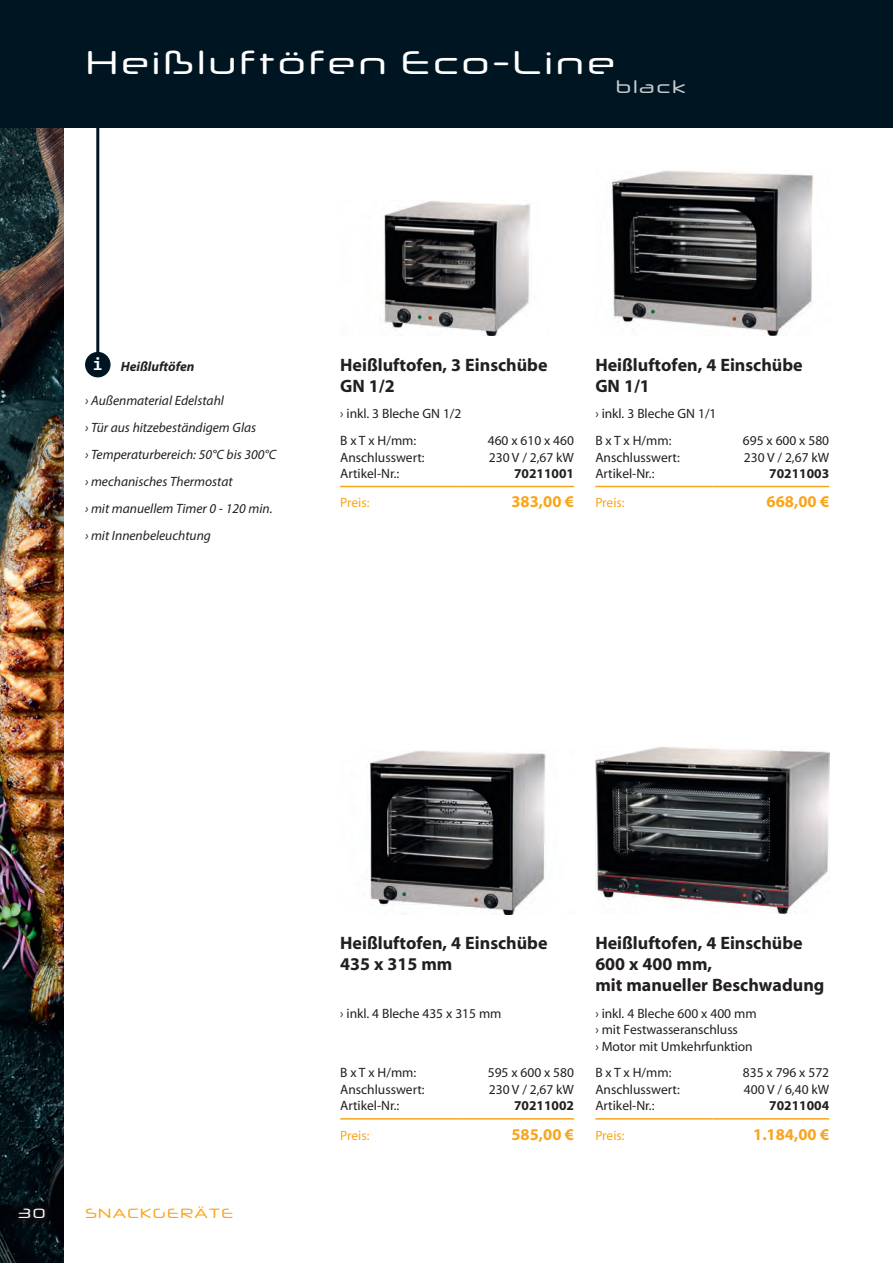
<style>
.page{position:relative;width:893px;height:1263px;background:#fff}
.page>*{position:absolute;margin:0;border:0;box-sizing:border-box;transform-origin:0 0}
.t1{font:33px "Neuropol X Rg";letter-spacing:.05em;color:#fff}
.t2{font:700 18px/21px "Myriad";color:#231f20}
.t3{font:18px "Neuropol X Rg";letter-spacing:.05em;color:#c5c8ca}
.t4{font:700 18px "Consolas";color:#fff}
.t5{font:700 16.5px "Myriad Pro";color:#f9a51b}
.t6{font:13.5px/26.5px "Myriad";color:#231f20}
.t7{font:italic 13.5px/27.2px "Myriad Pro";color:#231f20}
.t8{font:700 13.5px "Myriad";color:#231f20}
.t9{font:13.5px "Myriad";letter-spacing:-.005em;color:#f9a51b}
.t10{font:italic 700 13.5px "Myriad Pro";color:#231f20}
.t11{font:13.5px "Neuropol X Rg";letter-spacing:.05em;color:#f9a51b}
.t12{font:13.5px "Neuropol X Rg";color:#fff}
</style>
<div class="page">
<img style="left:0;top:128px;width:64px;height:1135px">
<div style="left:0;top:0;width:893px;height:128px;background:#001522"></div>
<div style="left:15px;top:1205px;width:34px;height:17px;background:#0d0d11"></div>
<hr style="left:340px;top:486px;width:117px;height:1px;background:#f9a51b">
<hr style="left:457px;top:486px;width:117px;height:1px;background:#f9a51b">
<img style="left:382px;top:201px;width:149px;height:135px">
<hr style="left:340px;top:1118px;width:117px;height:1px;background:#f9a51b">
<hr style="left:457px;top:1118px;width:117px;height:1px;background:#f9a51b">
<img style="left:370px;top:751px;width:176px;height:163px">
<hr style="left:595px;top:486px;width:117px;height:1px;background:#f9a51b">
<hr style="left:712px;top:486px;width:117px;height:1px;background:#f9a51b">
<hr style="left:595px;top:1118px;width:117px;height:1px;background:#f9a51b">
<hr style="left:712px;top:1118px;width:117px;height:1px;background:#f9a51b">
<img style="left:611px;top:171px;width:203px;height:165px">
<img style="left:595px;top:747px;width:234px;height:166px">
<hr style="left:96px;top:89px;width:3px;height:266px;background:#001522">
<div style="left:85px;top:352px;width:26px;height:25px;background:#001522;border-radius:50%"></div>
<h1 class="t1" style="left:85px;top:36px;width:532px">Heißluftöfen Eco-Line</h1>
<h2 class="t3" style="left:615px;top:71px;width:72px">black</h2>
<h2 class="t4" style="left:93px;top:352px;width:11px">i</h2>
<p class="t7" style="left:85px;top:386px;width:193px">› Außenmaterial Edelstahl<br>› Tür aus hitzebeständigem Glas<br>› Temperaturbereich: 50°C bis 300°C › mechanisches Thermostat<br>› mit manuellem Timer 0 - 120 min. › mit Innenbeleuchtung</p>
<p class="t10" style="left:121px;top:357px;width:75px">Heißluftöfen</p>
<h2 class="t2" style="left:340px;top:355px;width:209px">Heißluftofen, 3 Einschübe<br>GN 1/2</h2>
<p class="t6" style="left:340px;top:401px;width:123px">› inkl. 3 Bleche GN 1/2<br>B x T x H/mm:</p>
<p class="t6" style="left:488px;top:428px;width:88px">460 x 610 x 460</p>
<p class="t6" style="left:340px;top:444px;width:86px">Anschlusswert:</p>
<p class="t6" style="left:489px;top:444px;width:87px">230 V / 2,67 kW</p>
<p class="t6" style="left:340px;top:461px;width:61px">Artikel-Nr.:</p>
<p class="t8" style="left:514px;top:466px;width:61px">70211001</p>
<p class="t9" style="left:340px;top:496px;width:31px">Preis:</p>
<p class="t5" style="left:511px;top:491px;width:64px">383,00 €</p>
<h2 class="t2" style="left:595px;top:355px;width:209px">Heißluftofen, 4 Einschübe<br>GN 1/1</h2>
<p class="t6" style="left:595px;top:401px;width:123px">› inkl. 3 Bleche GN 1/1<br>B x T x H/mm:</p>
<p class="t6" style="left:743px;top:428px;width:88px">695 x 600 x 580</p>
<p class="t6" style="left:595px;top:444px;width:86px">Anschlusswert:</p>
<p class="t6" style="left:744px;top:444px;width:87px">230 V / 2,67 kW</p>
<p class="t6" style="left:595px;top:461px;width:61px">Artikel-Nr.:</p>
<p class="t8" style="left:769px;top:466px;width:61px">70211003</p>
<p class="t9" style="left:595px;top:496px;width:31px">Preis:</p>
<p class="t5" style="left:767px;top:491px;width:64px">668,00 €</p>
<p class="t12" style="left:18px;top:1202px;width:29px">30</p>
<p class="t11" style="left:85px;top:1202px;width:150px">SNACKGERÄTE</p>
<h2 class="t2" style="left:340px;top:933px;width:209px">Heißluftofen, 4 Einschübe<br>435 x 315 mm</h2>
<p class="t6" style="left:340px;top:1000px;width:163px">› inkl. 4 Bleche 435 x 315 mm</p>
<p class="t6" style="left:340px;top:1060px;width:78px">B x T x H/mm:</p>
<p class="t6" style="left:488px;top:1060px;width:88px">595 x 600 x 580</p>
<p class="t6" style="left:340px;top:1077px;width:86px">Anschlusswert:</p>
<p class="t6" style="left:489px;top:1077px;width:87px">230 V / 2,67 kW</p>
<p class="t6" style="left:340px;top:1093px;width:61px">Artikel-Nr.:</p>
<p class="t8" style="left:514px;top:1099px;width:61px">70211002</p>
<p class="t9" style="left:340px;top:1128px;width:31px">Preis:</p>
<p class="t5" style="left:511px;top:1123px;width:64px">585,00 €</p>
<h2 class="t2" style="left:595px;top:933px;width:231px">Heißluftofen, 4 Einschübe<br>600 x 400 mm,<br>mit manueller Beschwadung</h2>
<p class="t6" style="left:595px;top:1005px;width:163px;line-height:16.5px">› inkl. 4 Bleche 600 x 400 mm › mit Festwasseranschluss<br>› Motor mit Umkehrfunktion</p>
<p class="t6" style="left:595px;top:1060px;width:78px">B x T x H/mm:</p>
<p class="t6" style="left:743px;top:1060px;width:88px">835 x 796 x 572</p>
<p class="t6" style="left:595px;top:1077px;width:86px">Anschlusswert:</p>
<p class="t6" style="left:744px;top:1077px;width:87px">400 V / 6,40 kW</p>
<p class="t6" style="left:595px;top:1093px;width:61px">Artikel-Nr.:</p>
<p class="t8" style="left:769px;top:1099px;width:61px">70211004</p>
<p class="t9" style="left:595px;top:1128px;width:31px">Preis:</p>
<p class="t5" style="left:753px;top:1123px;width:78px">1.184,00 €</p>
</div>
